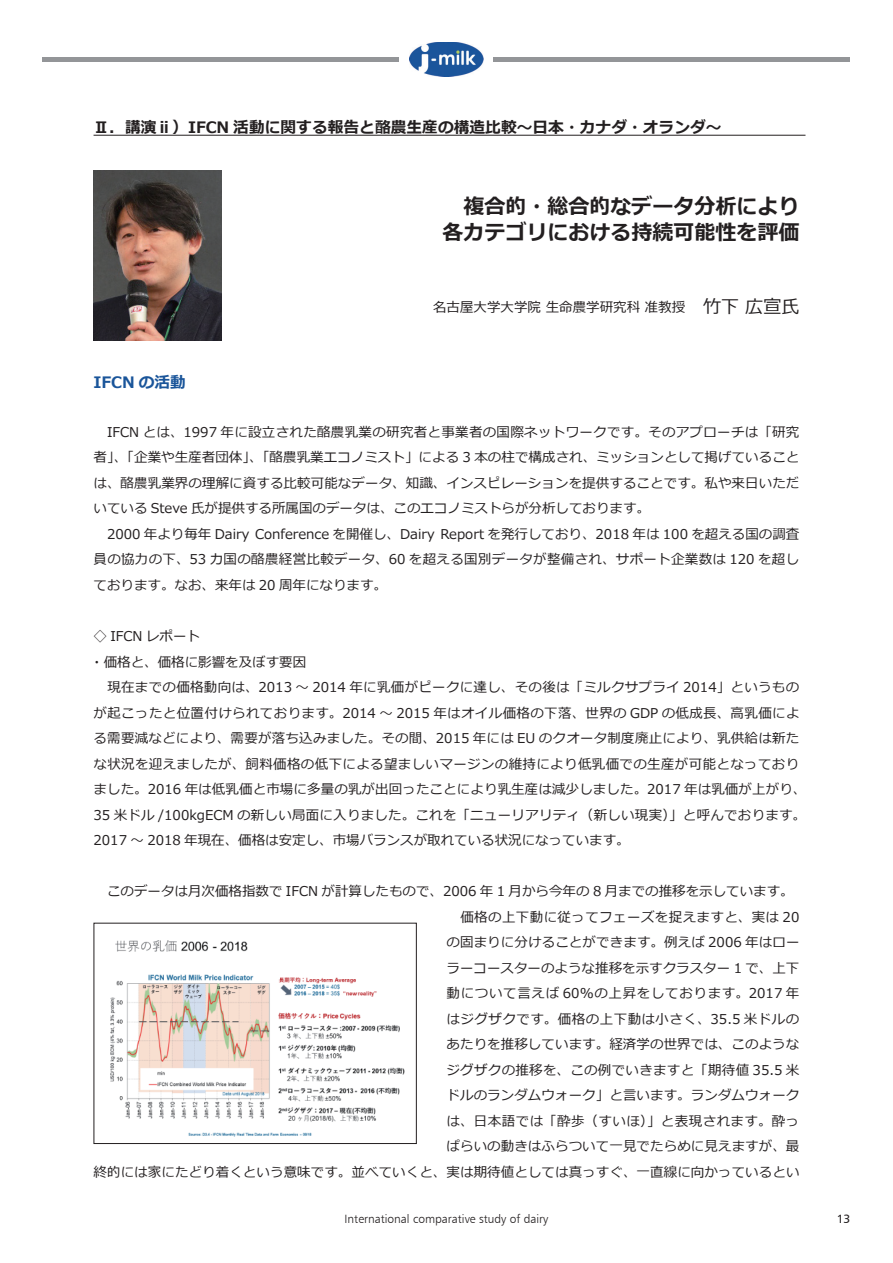
<style>
.page{position:relative;width:893px;height:1263px;background:#fff}
.page>*{position:absolute;margin:0;border:0;box-sizing:border-box;transform-origin:0 0}
.t1{font:700 21px/25.5px "Meiryo";color:#231f20;text-align:right}
.t2{font:700 15.75px "Meiryo";color:#231f20}
.t3{font:700 15.75px "Meiryo";color:#1a559a}
.t4{font:13.5px/25.5px "Meiryo";letter-spacing:.005em;color:#231f20}
.t5{font:13.5px "Meiryo";letter-spacing:.03em;color:#231f20}
.t6{font:13.5px "Meiryo";letter-spacing:.05em;color:#231f20}
.t7{font:13.5px "Meiryo";letter-spacing:.035em;color:#231f20}
.t8{font:12px "Humanist 777 BT Light B";color:#231f20}
.t9{font:12px "Humanist 777 BT Roman B";color:#231f20}
.s1{font-size:18px}
</style>
<div class="page">
<hr style="left:43px;top:57px;width:807px;height:4px;background:#939598">
<div style="left:400px;top:42px;width:93px;height:34px;background:#fff"></div>
<img style="left:410px;top:42px;width:73px;height:34px">
<hr style="left:94px;top:135px;width:711px;height:1px;background:#231f20">
<img style="left:110px;top:940px;width:295px;height:197px">
<div style="left:94px;top:923px;width:323px;height:221px;border:1px solid #231f20"></div>
<img style="left:94px;top:170px;width:127px;height:170px">
<p class="t2" style="left:94px;top:116px;width:629px">Ⅱ．講演ⅱ）IFCN 活動に関する報告と酪農生産の構造比較～日本・カナダ・オランダ～</p>
<h1 class="t1" style="left:442px;top:195px;width:358px">複合的・総合的なデータ分析により各カテゴリにおける持続可能性を評価</h1>
<p class="t4" style="left:433px;top:295px;width:368px">名古屋大学大学院 生命農学研究科 准教授<span class="s1">　竹下 広宣氏</span></p>
<p class="t3" style="left:94px;top:371px;width:94px">IFCN の活動</p>
<p class="t4" style="left:94px;top:420px;width:707px">　IFCN とは、1997 年に設立された酪農乳業の研究者と事業者の国際ネットワークです。そのアプローチは「研究者」、「企業や生産者団体」、「酪農乳業エコノミスト」による 3 本の柱で構成され、ミッションとして掲げていることは、酪農乳業界の理解に資する比較可能なデータ、知識、インスピレーションを提供することです。私や来日いただいている Steve 氏が提供する所属国のデータは、このエコノミストらが分析しております。<br>　2000 年より毎年 Dairy Conference を開催し、Dairy Report を発行しており、2018 年は 100 を超える国の調査員の協力の下、53 カ国の酪農経営比較データ、60 を超える国別データが整備され、サポート企業数は 120 を超しております。なお、来年は 20 周年になります。</p>
<p class="t4" style="left:90px;top:624px;width:718px">◇ IFCN レポート<br>・価格と、価格に影響を及ぼす要因<br>　現在までの価格動向は、2013 ～ 2014 年に乳価がピークに達し、その後は「ミルクサプライ 2014」というものが起こったと位置付けられております。2014 ～ 2015 年はオイル価格の下落、世界の GDP の低成長、高乳価による需要減などにより、需要が落ち込みました。その間、2015 年には EU のクオータ制度廃止により、乳供給は新たな状況を迎えましたが、飼料価格の低下による望ましいマージンの維持により低乳価での生産が可能となっておりました。2016 年は低乳価と市場に多量の乳が出回ったことにより乳生産は減少しました。2017 年は乳価が上がり、35 米ドル /100kgECM の新しい局面に入りました。これを「ニューリアリティ（新しい現実）」と呼んでおります。2017 ～ 2018 年現在、価格は安定し、市場バランスが取れている状況になっています。</p>
<p class="t4" style="left:94px;top:879px;width:702px">　このデータは月次価格指数で IFCN が計算したもので、2006 年 1 月から今年の 8 月までの推移を示しています。</p>
<p class="t5" style="left:446px;top:907px;width:354px">　価格の上下動に従ってフェーズを捉えますと、実は 20</p>
<p class="t4" style="left:446px;top:930px;width:355px">の固まりに分けることができます。例えば 2006 年はロー</p>
<p class="t4" style="left:446px;top:956px;width:354px">ラーコースターのような推移を示すクラスター 1 で、上下</p>
<p class="t6" style="left:446px;top:984px;width:354px">動について言えば 60％の上昇をしております。2017 年</p>
<p class="t7" style="left:446px;top:1009px;width:354px">はジグザクです。価格の上下動は小さく、35.5 米ドルの</p>
<p class="t4" style="left:446px;top:1032px;width:354px">あたりを推移しています。経済学の世界では、このような</p>
<p class="t4" style="left:446px;top:1058px;width:354px">ジグザクの推移を、この例でいきますと「期待値 35.5 米</p>
<p class="t4" style="left:446px;top:1083px;width:354px">ドルのランダムウォーク」と言います。ランダムウォーク</p>
<p class="t5" style="left:446px;top:1111px;width:354px">は、日本語では「酔歩（すいほ）」と表現されます。酔っ</p>
<p class="t4" style="left:446px;top:1134px;width:354px">ぱらいの動きはふらついて一見でたらめに見えますが、最</p>
<p class="t4" style="left:94px;top:1160px;width:707px">終的には家にたどり着くという意味です。並べていくと、実は期待値としては真っすぐ、一直線に向かっているとい</p>
<p class="t8" style="left:345px;top:1211px;width:205px">International comparative study of dairy</p>
<p class="t9" style="left:837px;top:1211px;width:15px">13</p>
</div>
